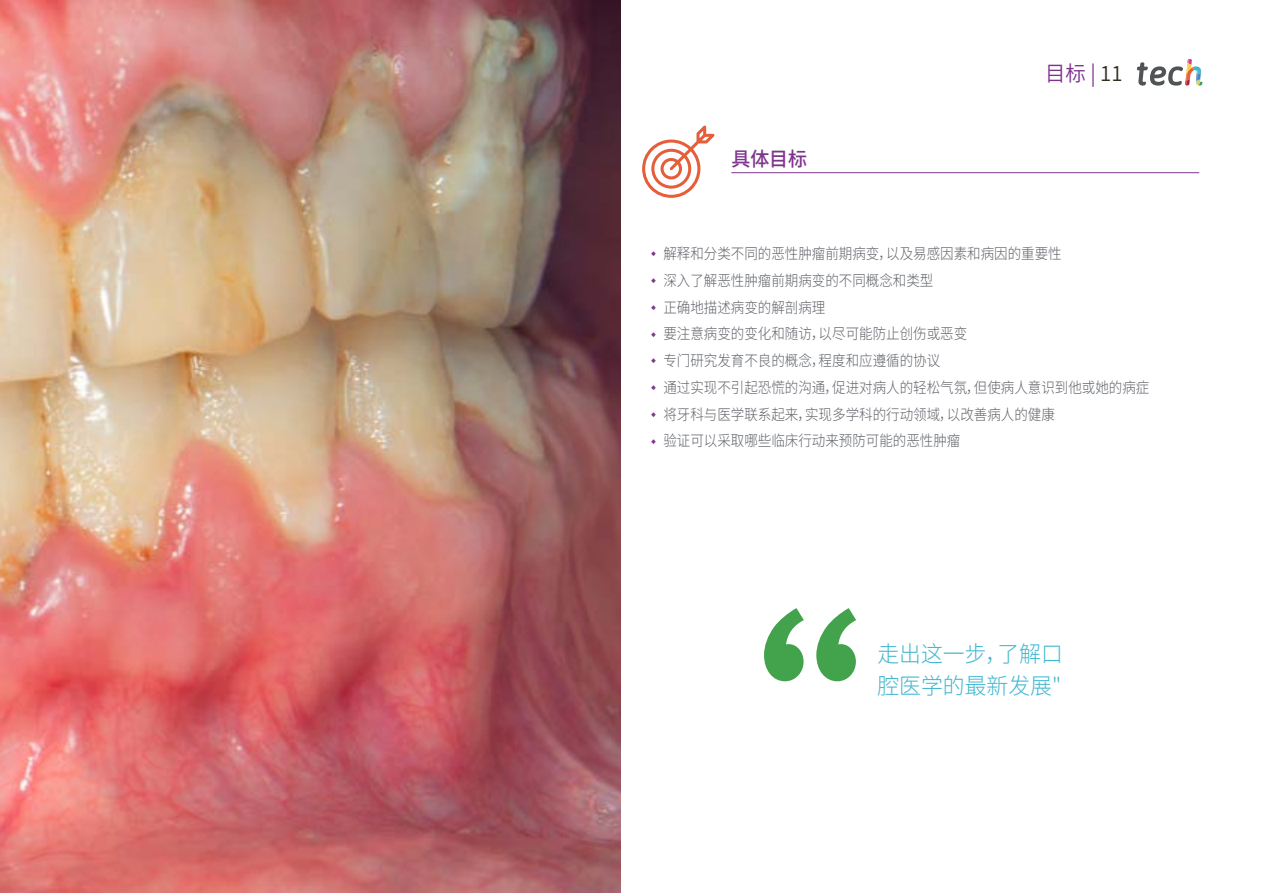
<style>
.page{position:relative;width:1263px;height:893px;background:#fff}
.page>*{position:absolute;margin:0;border:0;box-sizing:border-box;transform-origin:0 0}
.t1{font:300 22.5px/31.5px "Source Han Sans CN";color:#43b7cf}
.t2{font:21px "Source Han Sans CN";color:#7e358c}
.t3{font:500 19.5px "Source Han Sans CN";color:#7e358c}
.t4{font:300 15px/26.7px "Source Han Sans CN";color:#61646a;scale:.9 1}
.s1{color:#7f3089}
.s2{color:#312e20}
</style>
<div class="page">
<hr style="left:731px;top:172px;width:468px;height:1px;background:#7e358c">
<svg style="left:642px;top:125px;width:72px;height:73px"></svg>
<svg style="left:764px;top:608px;width:92px;height:73px"></svg>
<img style="left:0;top:0;width:621px;height:893px">
<svg style="left:1137px;top:59px;width:65px;height:27px"></svg>
<h3 class="t3" style="left:731px;top:147px;width:77px">具体目标</h3>
<h2 class="t2" style="left:1045px;top:61px;width:79px">目标 <span class="s1">|</span> <span class="s2">11</span></h2>
<p class="t4" style="left:663px;top:241px;width:541px">解释和分类不同的恶性肿瘤前期病变，以及易感因素和病因的重要性<br>深入了解恶性肿瘤前期病变的不同概念和类型<br>正确地描述病变的解剖病理<br>要注意病变的变化和随访，以尽可能防止创伤或恶变<br>专门研究发育不良的概念，程度和应遵循的协议<br>通过实现不引起恐慌的沟通，促进对病人的轻松气氛，但使病人意识到他或她的病症将牙科与医学联系起来，实现多学科的行动领域，以改善病人的健康<br>验证可以采取哪些临床行动来预防可能的恶性肿瘤</p>
<h1 class="t1" style="left:877px;top:639px;width:187px">走出这一步，了解口腔医学的最新发展"</h1>
</div>
